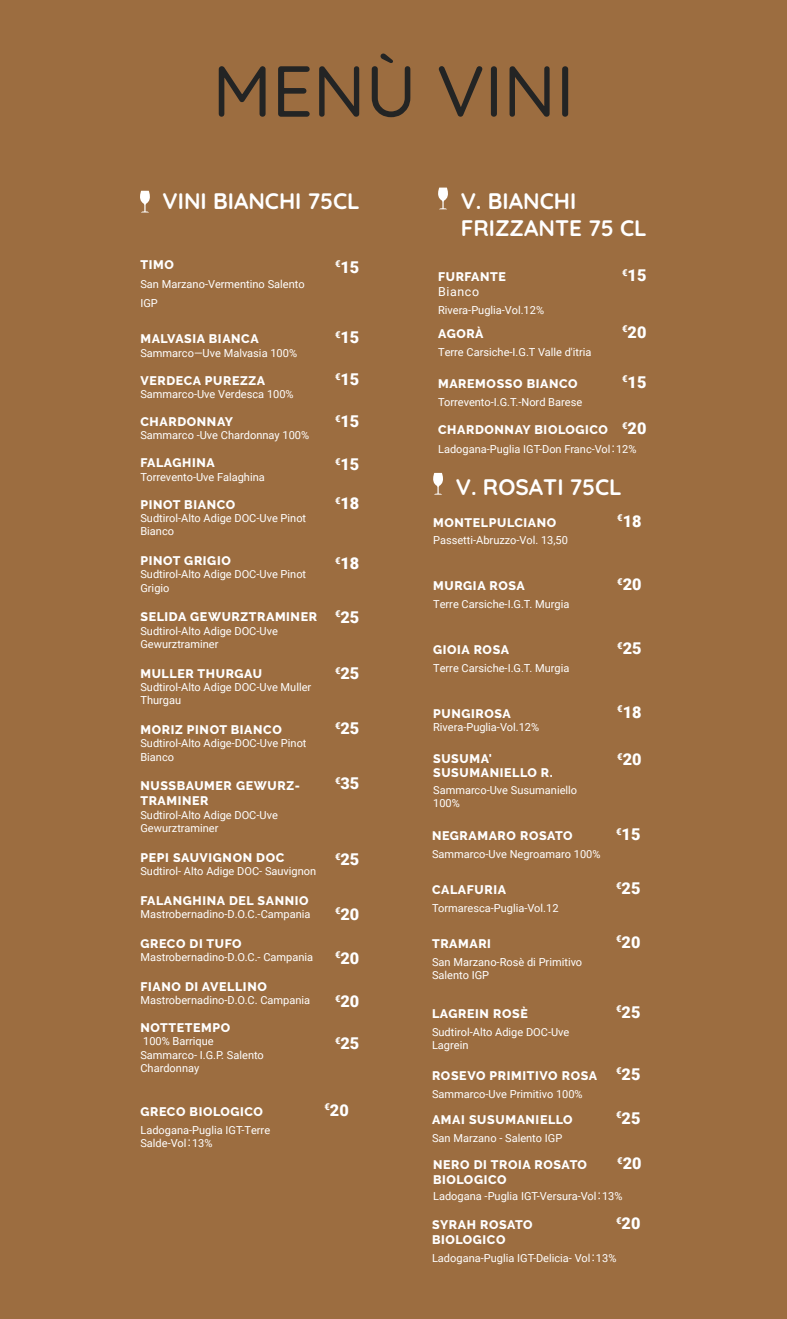
<style>
.page{position:relative;width:787px;height:1319px;background:#fff}
.page>*{position:absolute;margin:0;border:0;box-sizing:border-box;transform-origin:0 0}
.t1{font:300 72px "Quicksand";color:#232424}
.t2{font:300 22.5px/27px "Quicksand";color:#fff}
.t3{font:900 16.2px "Roboto";color:#fff}
.t4{font:800 12.45px/14.9px "Raleway";letter-spacing:.05em;color:#fff}
.t5{font:12.45px "Roboto";letter-spacing:.05em;color:#fff}
.t6{font:11.1px/13.2px "Roboto";color:#fff}
.s1{font-family:"Koz Go Pr 6 N"}
</style>
<div class="page">
<div style="left:0;top:0;width:787px;height:1318px;background:#9c6d40"></div>
<svg style="left:140px;top:191px;width:10px;height:21px"></svg>
<svg style="left:433px;top:473px;width:10px;height:21px"></svg>
<svg style="left:438px;top:187px;width:10px;height:22px"></svg>
<h1 class="t1" style="left:212px;top:35px;width:363px">MENÙ VINI</h1>
<h2 class="t2" style="left:163px;top:185px;width:199px">VINI BIANCHI 75CL</h2>
<p class="t4" style="left:140px;top:257px;width:35px">TIMO</p>
<p class="t6" style="left:140px;top:274px;width:166px;line-height:18.9px">San Marzano-Vermentino Salento<br>IGP</p>
<p class="t4" style="left:140px;top:331px;width:120px">MALVASIA BIANCA</p>
<p class="t6" style="left:140px;top:345px;width:158px">Sammarco—Uve Malvasia 100%</p>
<p class="t4" style="left:140px;top:373px;width:126px">VERDECA PUREZZA</p>
<p class="t6" style="left:140px;top:387px;width:155px">Sammarco-Uve Verdesca 100%</p>
<p class="t4" style="left:140px;top:414px;width:94px">CHARDONNAY</p>
<p class="t6" style="left:140px;top:428px;width:170px">Sammarco -Uve Chardonnay 100%</p>
<p class="t4" style="left:140px;top:455px;width:76px">FALAGHINA</p>
<p class="t6" style="left:140px;top:469px;width:126px">Torrevento-Uve Falaghina</p>
<p class="t4" style="left:140px;top:497px;width:96px">PINOT BIANCO</p>
<p class="t6" style="left:140px;top:511px;width:167px">Sudtirol-Alto Adige DOC-Uve Pinot<br>Bianco</p>
<p class="t4" style="left:140px;top:553px;width:92px">PINOT GRIGIO</p>
<p class="t6" style="left:140px;top:567px;width:167px">Sudtirol-Alto Adige DOC-Uve Pinot<br>Grigio</p>
<p class="t4" style="left:140px;top:609px;width:178px">SELIDA GEWURZTRAMINER</p>
<p class="t6" style="left:140px;top:623px;width:139px">Sudtirol-Alto Adige DOC-Uve<br>Gewurztraminer</p>
<p class="t4" style="left:140px;top:666px;width:123px">MULLER THURGAU</p>
<p class="t6" style="left:140px;top:680px;width:172px">Sudtirol-Alto Adige DOC-Uve Muller<br>Thurgau</p>
<p class="t4" style="left:140px;top:722px;width:143px">MORIZ PINOT BIANCO</p>
<p class="t6" style="left:140px;top:736px;width:168px">Sudtirol-Alto Adige-DOC-Uve Pinot<br>Bianco</p>
<p class="t4" style="left:140px;top:778px;width:161px">NUSSBAUMER GEWURZ-<br>TRAMINER</p>
<p class="t6" style="left:140px;top:807px;width:139px">Sudtirol-Alto Adige DOC-Uve<br>Gewurztraminer</p>
<p class="t4" style="left:140px;top:849px;width:145px">PEPI SAUVIGNON DOC</p>
<p class="t6" style="left:140px;top:863px;width:177px">Sudtirol- Alto Adige DOC- Sauvignon</p>
<p class="t4" style="left:140px;top:892px;width:170px">FALANGHINA DEL SANNIO</p>
<p class="t6" style="left:140px;top:906px;width:172px">Mastrobernadino-D.O.C.-Campania</p>
<p class="t4" style="left:140px;top:935px;width:103px">GRECO DI TUFO</p>
<p class="t6" style="left:140px;top:949px;width:174px">Mastrobernadino-D.O.C.- Campania</p>
<p class="t4" style="left:140px;top:978px;width:128px">FIANO DI AVELLINO</p>
<p class="t6" style="left:140px;top:992px;width:171px">Mastrobernadino-D.O.C. Campania</p>
<p class="t4" style="left:140px;top:1020px;width:91px">NOTTETEMPO</p>
<p class="t6" style="left:140px;top:1034px;width:125px">100% Barrique<br>Sammarco- I.G.P. Salento<br>Chardonnay</p>
<h3 class="t3" style="left:335px;top:255px;width:26px"><sup>€</sup>15</h3>
<h3 class="t3" style="left:335px;top:326px;width:26px"><sup>€</sup>15</h3>
<h3 class="t3" style="left:335px;top:368px;width:26px"><sup>€</sup>15</h3>
<h3 class="t3" style="left:335px;top:410px;width:26px"><sup>€</sup>15</h3>
<h3 class="t3" style="left:335px;top:453px;width:26px"><sup>€</sup>15</h3>
<h3 class="t3" style="left:335px;top:492px;width:26px"><sup>€</sup>18</h3>
<h3 class="t3" style="left:335px;top:552px;width:26px"><sup>€</sup>18</h3>
<h3 class="t3" style="left:335px;top:605px;width:26px"><sup>€</sup>25</h3>
<h3 class="t3" style="left:335px;top:662px;width:26px"><sup>€</sup>25</h3>
<h3 class="t3" style="left:335px;top:717px;width:26px"><sup>€</sup>25</h3>
<h3 class="t3" style="left:335px;top:772px;width:26px"><sup>€</sup>35</h3>
<h3 class="t3" style="left:335px;top:848px;width:26px"><sup>€</sup>25</h3>
<h3 class="t3" style="left:335px;top:902px;width:26px"><sup>€</sup>20</h3>
<h3 class="t3" style="left:335px;top:946px;width:26px"><sup>€</sup>20</h3>
<h3 class="t3" style="left:335px;top:989px;width:26px"><sup>€</sup>20</h3>
<h3 class="t3" style="left:335px;top:1032px;width:26px"><sup>€</sup>25</h3>
<p class="t4" style="left:140px;top:1103px;width:124px">GRECO BIOLOGICO</p>
<p class="t6" style="left:140px;top:1122px;width:131px">Ladogana-Puglia IGT-Terre<br>Salde-Vol<span class="s1">：</span>13%</p>
<h3 class="t3" style="left:324px;top:1098px;width:26px"><sup>€</sup>20</h3>
<h2 class="t2" style="left:460px;top:185px;width:187px">V. BIANCHI<br>FRIZZANTE 75 CL</h2>
<p class="t4" style="left:438px;top:269px;width:69px">FURFANTE</p>
<p class="t5" style="left:438px;top:283px;width:43px">Bianco</p>
<p class="t6" style="left:438px;top:302px;width:107px">Rivera-Puglia-Vol.12%</p>
<h3 class="t3" style="left:622px;top:264px;width:26px"><sup>€</sup>15</h3>
<p class="t4" style="left:438px;top:326px;width:47px">AGORÀ</p>
<p class="t6" style="left:438px;top:344px;width:155px">Terre Carsiche-I.G.T Valle d'itria</p>
<h3 class="t3" style="left:622px;top:320px;width:26px"><sup>€</sup>20</h3>
<p class="t4" style="left:438px;top:376px;width:141px">MAREMOSSO BIANCO</p>
<p class="t6" style="left:438px;top:394px;width:146px">Torrevento-I.G.T.-Nord Barese</p>
<h3 class="t3" style="left:622px;top:370px;width:26px"><sup>€</sup>15</h3>
<h3 class="t3" style="left:622px;top:417px;width:26px"><sup>€</sup>20</h3>
<p class="t4" style="left:438px;top:422px;width:171px">CHARDONNAY BIOLOGICO</p>
<p class="t6" style="left:438px;top:441px;width:200px">Ladogana-Puglia IGT-Don Franc-Vol<span class="s1">：</span>12%</p>
<h2 class="t2" style="left:456px;top:470px;width:168px">V. ROSATI 75CL</h2>
<p class="t4" style="left:433px;top:514px;width:125px">MONTELPULCIANO</p>
<p class="t6" style="left:433px;top:533px;width:136px">Passetti-Abruzzo-Vol. 13,50</p>
<h3 class="t3" style="left:617px;top:509px;width:26px"><sup>€</sup>18</h3>
<p class="t4" style="left:433px;top:578px;width:93px">MURGIA ROSA</p>
<p class="t6" style="left:433px;top:597px;width:138px">Terre Carsiche-I.G.T. Murgia</p>
<h3 class="t3" style="left:617px;top:573px;width:26px"><sup>€</sup>20</h3>
<p class="t4" style="left:433px;top:642px;width:77px">GIOIA ROSA</p>
<p class="t6" style="left:433px;top:660px;width:138px">Terre Carsiche-I.G.T. Murgia</p>
<h3 class="t3" style="left:617px;top:636px;width:26px"><sup>€</sup>25</h3>
<p class="t4" style="left:433px;top:705px;width:79px">PUNGIROSA</p>
<p class="t6" style="left:433px;top:720px;width:107px">Rivera-Puglia-Vol.12%</p>
<h3 class="t3" style="left:617px;top:700px;width:26px"><sup>€</sup>18</h3>
<p class="t4" style="left:433px;top:750px;width:121px">SUSUMA'<br>SUSUMANIELLO R.</p>
<p class="t6" style="left:433px;top:783px;width:145px">Sammarco-Uve Susumaniello<br>100%</p>
<h3 class="t3" style="left:617px;top:748px;width:26px"><sup>€</sup>20</h3>
<p class="t4" style="left:432px;top:828px;width:142px">NEGRAMARO ROSATO</p>
<p class="t6" style="left:432px;top:846px;width:170px">Sammarco-Uve Negroamaro 100%</p>
<h3 class="t3" style="left:616px;top:822px;width:26px"><sup>€</sup>15</h3>
<p class="t4" style="left:432px;top:882px;width:75px">CALAFURIA</p>
<p class="t6" style="left:432px;top:900px;width:128px">Tormaresca-Puglia-Vol.12</p>
<h3 class="t3" style="left:616px;top:876px;width:26px"><sup>€</sup>25</h3>
<p class="t4" style="left:432px;top:936px;width:60px">TRAMARI</p>
<p class="t6" style="left:432px;top:954px;width:152px">San Marzano-Rosè di Primitivo<br>Salento IGP</p>
<h3 class="t3" style="left:616px;top:930px;width:26px"><sup>€</sup>20</h3>
<p class="t4" style="left:432px;top:1005px;width:97px">LAGREIN ROSÈ</p>
<p class="t6" style="left:432px;top:1024px;width:139px">Sudtirol-Alto Adige DOC-Uve<br>Lagrein</p>
<h3 class="t3" style="left:616px;top:1000px;width:26px"><sup>€</sup>25</h3>
<p class="t4" style="left:432px;top:1067px;width:167px">ROSEVO PRIMITIVO ROSA</p>
<p class="t6" style="left:432px;top:1086px;width:152px">Sammarco-Uve Primitivo 100%</p>
<h3 class="t3" style="left:616px;top:1062px;width:26px"><sup>€</sup>25</h3>
<p class="t4" style="left:432px;top:1111px;width:142px">AMAI SUSUMANIELLO</p>
<p class="t6" style="left:432px;top:1130px;width:132px">San Marzano - Salento IGP</p>
<h3 class="t3" style="left:616px;top:1106px;width:26px"><sup>€</sup>25</h3>
<h3 class="t3" style="left:617px;top:1151px;width:26px"><sup>€</sup>20</h3>
<p class="t4" style="left:433px;top:1157px;width:155px">NERO DI TROIA ROSATO<br>BIOLOGICO</p>
<p class="t6" style="left:433px;top:1188px;width:191px">Ladogana -Puglia IGT-Versura-Vol<span class="s1">：</span>13%</p>
<h3 class="t3" style="left:616px;top:1211px;width:26px"><sup>€</sup>20</h3>
<p class="t4" style="left:432px;top:1216px;width:102px">SYRAH ROSATO<br>BIOLOGICO</p>
<p class="t6" style="left:432px;top:1251px;width:186px">Ladogana-Puglia IGT-Delicia- Vol<span class="s1">：</span>13%</p>
</div>
